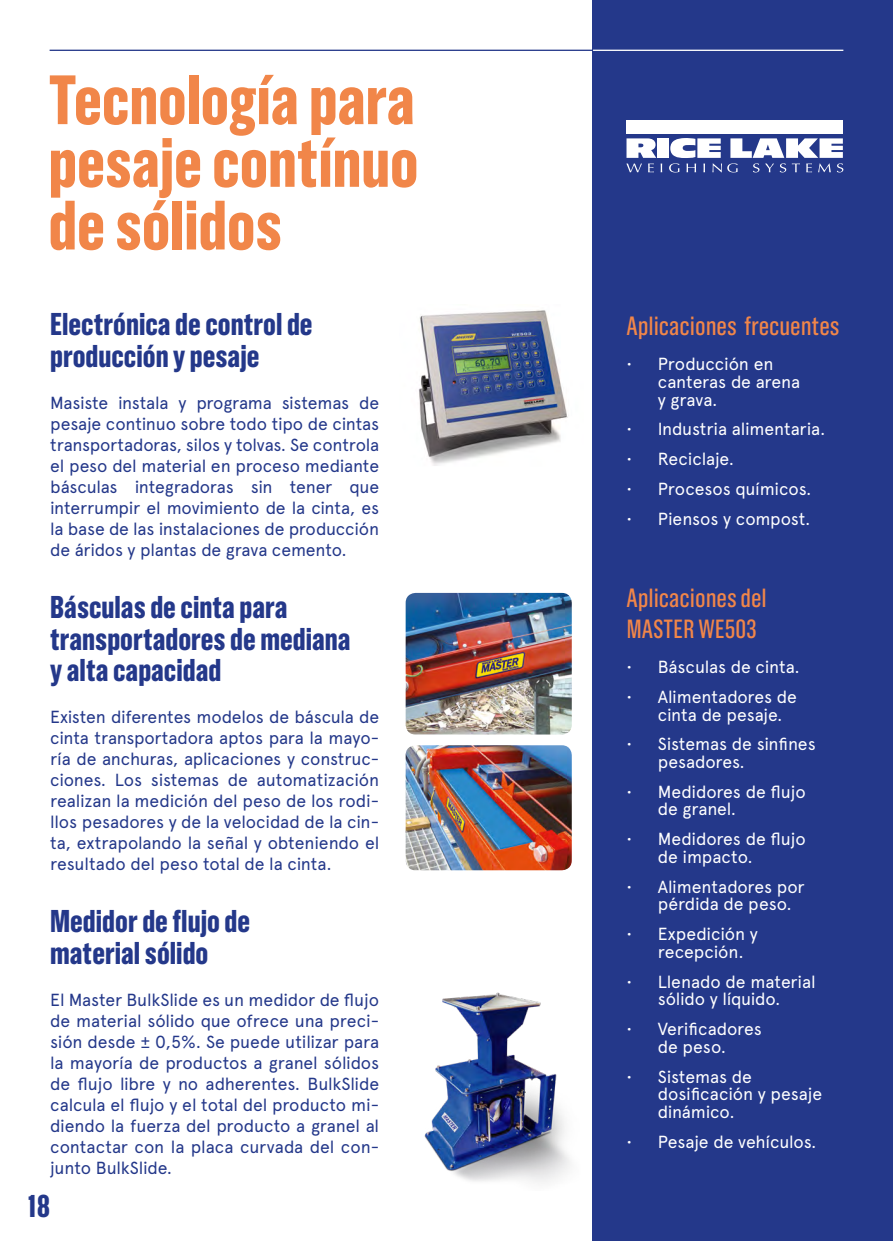
<style>
.page{position:relative;width:893px;height:1241px;background:#fff}
.page>*{position:absolute;margin:0;border:0;box-sizing:border-box;transform-origin:0 0}
.t1{font:700 69.65px/62.6px "Grotzec Cond";color:#f18649;text-align:justify}
.t2{font:700 31.5px/31.5px "Grotzec Cond";color:#24388a}
.t3{font:26.25px/31.5px "Grotzec Cond";color:#f18649}
.t4{font:17.5px/21px "Apercu";letter-spacing:-.01em;color:#24388a;text-align:justify}
.t5{font:17.5px/17.5px "Apercu";letter-spacing:-.01em;color:#fff}
</style>
<div class="page">
<img style="left:418px;top:310px;width:150px;height:156px">
<img style="left:424px;top:992px;width:146px;height:190px">
<img style="left:406px;top:745px;width:166px;height:125px">
<img style="left:406px;top:593px;width:166px;height:141px">
<div style="left:593px;top:0;width:300px;height:1240px;background:#24388a"></div>
<div style="left:626px;top:120px;width:217px;height:14px;background:#fff"></div>
<div style="left:657px;top:138px;width:12px;height:20px;background:#fff"></div>
<svg style="left:626px;top:138px;width:36px;height:34px"></svg>
<svg style="left:669px;top:138px;width:174px;height:34px"></svg>
<hr style="left:50px;top:50px;width:543px;height:1px;background:#24388a">
<hr style="left:593px;top:50px;width:250px;height:1px;background:#fff">
<h1 class="t1" style="left:49px;top:67px;width:371px">Tecnología para pesaje contínuo de sólidos</h1>
<h2 class="t2" style="left:50px;top:308px;width:264px">Electrónica de control de producción y pesaje</h2>
<p class="t4" style="left:50px;top:392px;width:331px">Masiste instala y programa sistemas de pesaje continuo sobre todo tipo de cintas transportadoras, silos y tolvas. Se controla el peso del material en proceso mediante básculas integradoras sin tener que interrumpir el movimiento de la cinta, es la base de las instalaciones de producción de áridos y plantas de grava cemento.</p>
<h2 class="t2" style="left:50px;top:590px;width:302px">Básculas de cinta para transportadores de mediana y alta capacidad</h2>
<p class="t4" style="left:50px;top:706px;width:331px">Existen diferentes modelos de báscula de cinta transportadora aptos para la mayo&shy;ría de anchuras, aplicaciones y construc&shy;ciones. Los sistemas de automatización realizan la medición del peso de los rodi&shy;llos pesadores y de la velocidad de la cin&shy;ta, extrapolando la señal y obteniendo el resultado del peso total de la cinta.</p>
<h2 class="t2" style="left:50px;top:904px;width:201px">Medidor de flujo de material sólido</h2>
<p class="t4" style="left:50px;top:988px;width:330px">El Master BulkSlide es un medidor de flujo de material sólido que ofrece una preci&shy;sión desde ± 0,5%. Se puede utilizar para la mayoría de productos a granel sólidos de flujo libre y no adherentes. BulkSlide calcula el flujo y el total del producto mi&shy;diendo la fuerza del producto a granel al contactar con la placa curvada del con&shy;junto BulkSlide.</p>
<h2 class="t2" style="left:27px;top:1188px;width:25px">18</h2>
<h3 class="t3" style="left:626px;top:310px;width:215px">Aplicaciones frecuentes</h3>
<p class="t5" style="left:658px;top:355px;width:144px;text-indent:-32px">• Producción en canteras de arena y grava.</p>
<p class="t5" style="left:626px;top:420px;width:201px">• Industria alimentaria.</p>
<p class="t5" style="left:626px;top:450px;width:109px">• Reciclaje.</p>
<p class="t5" style="left:626px;top:480px;width:187px">• Procesos químicos.</p>
<p class="t5" style="left:626px;top:510px;width:186px">• Piensos y compost.</p>
<h3 class="t3" style="left:626px;top:581px;width:142px">Aplicaciones del<br>MASTER WE503</h3>
<p class="t5" style="left:626px;top:658px;width:175px">• Básculas de cinta.</p>
<p class="t5" style="left:658px;top:688px;width:141px;text-indent:-32px">• Alimentadores de cinta de pesaje.</p>
<p class="t5" style="left:658px;top:735px;width:159px;text-indent:-32px">• Sistemas de sinfines pesadores.</p>
<p class="t5" style="left:658px;top:782px;width:149px;text-indent:-32px">• Medidores de flujo de granel.</p>
<p class="t5" style="left:658px;top:830px;width:149px;text-indent:-32px">• Medidores de flujo de impacto.</p>
<p class="t5" style="left:658px;top:877px;width:148px;text-indent:-32px">• Alimentadores por pérdida de peso.</p>
<p class="t5" style="left:658px;top:925px;width:102px;text-indent:-32px">• Expedición y recepción.</p>
<p class="t5" style="left:626px;top:972px;width:191px;text-align:center">• Llenado de material sólido y líquido.</p>
<p class="t5" style="left:626px;top:1019px;width:137px;text-align:center">• Verificadores de peso.</p>
<p class="t5" style="left:658px;top:1067px;width:166px;text-indent:-32px">• Sistemas de dosificación y pesaje dinámico.</p>
<p class="t5" style="left:626px;top:1132px;width:192px">• Pesaje de vehículos.</p>
</div>
